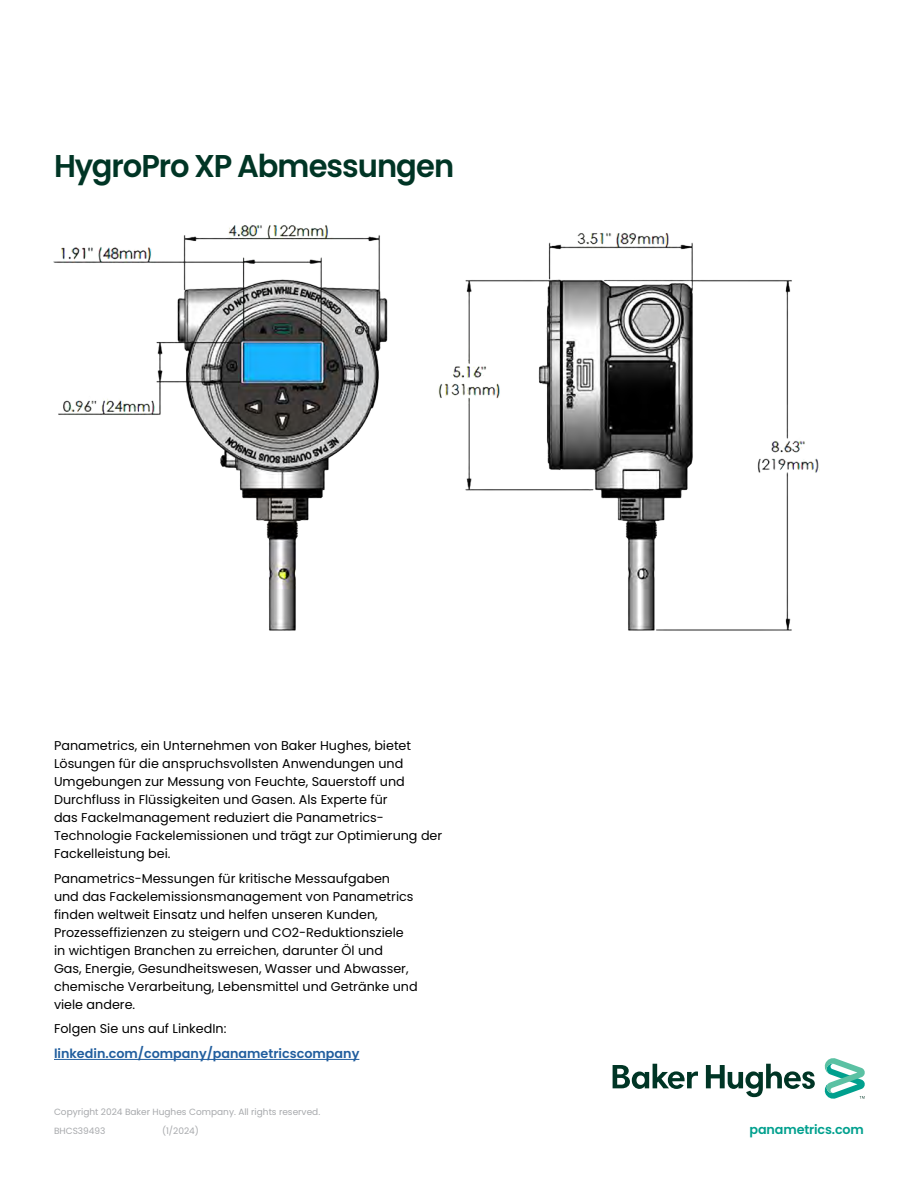
<style>
.page{position:relative;width:918px;height:1188px;background:#fff}
.page>*{position:absolute;margin:0;border:0;box-sizing:border-box;transform-origin:0 0}
.t1{font:600 31.5px "Poppins";letter-spacing:-.03em;color:#003525}
.t2{font:12.75px/18px "Poppins";color:#000}
.t3{font:600 12.75px "Poppins";color:#215e9e}
.t4{font:600 12.75px "Poppins";letter-spacing:-.01em;color:#00a08e}
.t5{font:9px/18.8px "Poppins";color:#a7a9ac}
</style>
<div class="page">
<hr style="left:54px;top:1059px;width:305px;height:1px;background:#215e9e">
<img style="left:54px;top:225px;width:334px;height:406px">
<img style="left:438px;top:232px;width:381px;height:399px">
<svg style="left:613px;top:1058px;width:252px;height:41px"></svg>
<h1 class="t1" style="left:54px;top:148px;width:402px">HygroPro XP Abmessungen</h1>
<p class="t2" style="left:54px;top:736px;width:390px">Panametrics, ein Unternehmen von Baker Hughes, bietet Lösungen für die anspruchsvollsten Anwendungen und Umgebungen zur Messung von Feuchte, Sauerstoff und Durchfluss in Flüssigkeiten und Gasen. Als Experte für<br>das Fackelmanagement reduziert die Panametrics-Technologie Fackelemissionen und trägt zur Optimierung der Fackelleistung bei.</p>
<p class="t2" style="left:54px;top:869px;width:365px">Panametrics-Messungen für kritische Messaufgaben und das Fackelemissionsmanagement von Panametrics finden weltweit Einsatz und helfen unseren Kunden, Prozesseffizienzen zu steigern und CO2-Reduktionsziele in wichtigen Branchen zu erreichen, darunter Öl und<br>Gas, Energie, Gesundheitswesen, Wasser und Abwasser, chemische Verarbeitung, Lebensmittel und Getränke und viele andere.</p>
<p class="t2" style="left:54px;top:1020px;width:174px">Folgen Sie uns auf LinkedIn:</p>
<p class="t3" style="left:54px;top:1046px;width:307px">linkedin.com/company/panametricscompany</p>
<p class="t5" style="left:54px;top:1103px;width:268px">Copyright 2024 Baker Hughes Company. All rights reserved.<br>BHCS39493</p>
<p class="t5" style="left:162px;top:1122px;width:38px">(1/2024)</p>
<p class="t4" style="left:749px;top:1122px;width:116px">panametrics.com</p>
</div>
